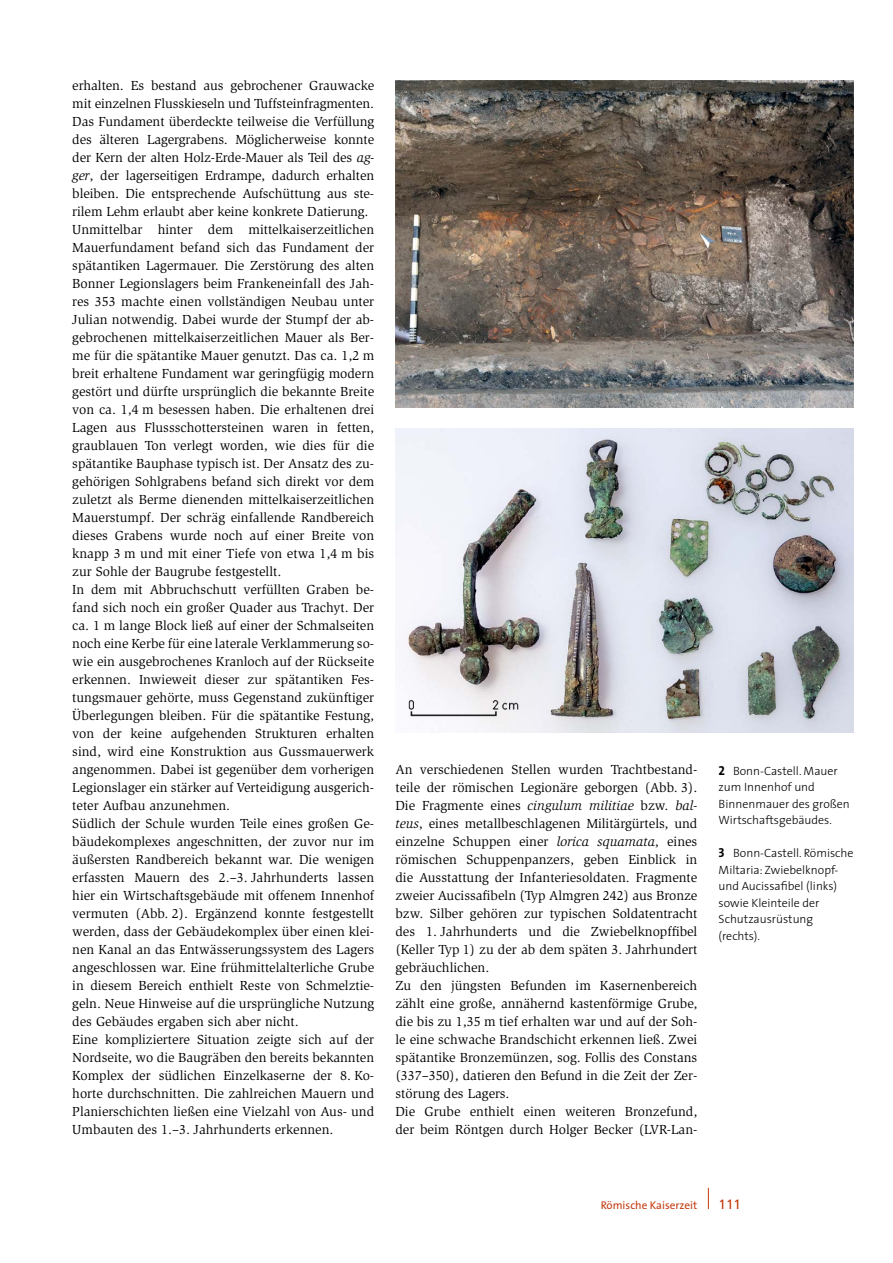
<style>
.page{position:relative;width:893px;height:1263px;background:#fff}
.page>*{position:absolute;margin:0;border:0;box-sizing:border-box;transform-origin:0 0}
.FLIESS_SLIMBACH_9_PT{font:13.5px/18px "Slimbach";color:#000;text-align:justify}
.t1{font:13.5px "Frutiger CE";color:#c33c11}
.BILDUNTERSCHRIFT{font:300 12px/16.5px "The Sans";color:#000}
.t2{font:11.25px "The Sans";color:#c33c11}
.s1{font-style:italic}
.s2{font-family:"The Sans Bold Caps";font-weight:400;font-size:13.05px}
</style>
<div class="page">
<svg style="left:708px;top:1188px;width:1px;height:21px"></svg>
<img style="left:395px;top:80px;width:458px;height:327px">
<img style="left:395px;top:428px;width:459px;height:304px">
<p class="FLIESS_SLIMBACH_9_PT" style="left:72px;top:77px;width:303px">erhalten. Es bestand aus gebrochener Grauwacke mit einzelnen Flusskieseln und Tuffsteinfragmenten.<br>Das Fundament überdeckte teilweise die Verfüllung des älteren Lagergrabens. Möglicherweise konnte der Kern der alten Holz-Erde-Mauer als Teil des <span class="s1">ag&shy;ger</span>, der lagerseitigen Erdrampe, dadurch erhalten bleiben. Die entsprechende Aufschüttung aus ste&shy;rilem Lehm erlaubt aber keine konkrete Datierung.</p>
<p class="FLIESS_SLIMBACH_9_PT" style="left:72px;top:221px;width:303px">Unmittelbar hinter dem mittelkaiserzeitlichen Mauerfundament befand sich das Fundament der spätantiken Lagermauer. Die Zerstörung des alten Bonner Legionslagers beim Frankeneinfall des Jah&shy;res 353 machte einen vollständigen Neubau unter Julian notwendig. Dabei wurde der Stumpf der ab&shy;gebrochenen mittelkaiserzeitlichen Mauer als Ber&shy;me für die spätantike Mauer genutzt. Das ca. 1,2 m breit erhaltene Fundament war geringfügig modern gestört und dürfte ursprünglich die bekannte Breite von ca. 1,4 m besessen haben. Die erhaltenen drei Lagen aus Flussschottersteinen waren in fetten, graublauen Ton verlegt worden, wie dies für die spätantike Bauphase typisch ist. Der Ansatz des zu&shy;gehörigen Sohlgrabens befand sich direkt vor dem zuletzt als Berme dienenden mittelkaiserzeitlichen Mauerstumpf. Der schräg einfallende Randbereich dieses Grabens wurde noch auf einer Breite von knapp 3 m und mit einer Tiefe von etwa 1,4 m bis zur Sohle der Baugrube festgestellt.</p>
<p class="FLIESS_SLIMBACH_9_PT" style="left:72px;top:581px;width:303px">In dem mit Abbruchschutt verfüllten Graben be&shy;fand sich noch ein großer Quader aus Trachyt. Der ca. 1 m lange Block ließ auf einer der Schmalseiten noch eine Kerbe für eine laterale Verklammerung so&shy;wie ein ausgebrochenes Kranloch auf der Rückseite erkennen. Inwieweit dieser zur spätantiken Fes&shy;tungsmauer gehörte, muss Gegenstand zukünftiger Überlegungen bleiben. Für die spätantike Festung, von der keine aufgehenden Strukturen erhalten sind, wird eine Konstruktion aus Gussmauerwerk angenommen. Dabei ist gegenüber dem vorherigen Legionslager ein stärker auf Verteidigung ausgerich&shy;teter Aufbau anzunehmen.</p>
<p class="FLIESS_SLIMBACH_9_PT" style="left:72px;top:815px;width:303px">Südlich der Schule wurden Teile eines großen Ge&shy;bäudekomplexes angeschnitten, der zuvor nur im äußersten Randbereich bekannt war. Die wenigen erfassten Mauern des 2.–3. Jahrhunderts lassen hier ein Wirtschaftsgebäude mit offenem Innenhof vermuten (Abb. 2). Ergänzend konnte festgestellt werden, dass der Gebäudekomplex über einen klei&shy;nen Kanal an das Entwässerungssystem des Lagers angeschlossen war. Eine frühmittelalterliche Grube in diesem Bereich enthielt Reste von Schmelztie&shy;geln. Neue Hinweise auf die ursprüngliche Nutzung des Gebäudes ergaben sich aber nicht.</p>
<p class="FLIESS_SLIMBACH_9_PT" style="left:72px;top:1031px;width:303px">Eine kompliziertere Situation zeigte sich auf der Nordseite, wo die Baugräben den bereits bekannten Komplex der südlichen Einzelkaserne der 8. Ko&shy;horte durchschnitten. Die zahlreichen Mauern und Planierschichten ließen eine Vielzahl von Aus- und Umbauten des 1.–3. Jahrhunderts erkennen.</p>
<p class="FLIESS_SLIMBACH_9_PT" style="left:395px;top:761px;width:303px">An verschiedenen Stellen wurden Trachtbestand&shy;teile der römischen Legionäre geborgen (Abb. 3).<br>Die Fragmente eines <span class="s1">cingulum militiae</span> bzw. <span class="s1">bal&shy;teus</span>, eines metallbeschlagenen Militärgürtels, und einzelne Schuppen einer <span class="s1">lorica squamata</span>, eines römischen Schuppenpanzers, geben Einblick in die Ausstattung der Infanteriesoldaten. Fragmente zweier Aucissafibeln (Typ Almgren 242) aus Bronze bzw. Silber gehören zur typischen Soldatentracht des 1. Jahrhunderts und die Zwiebelknopffibel (Keller Typ 1) zu der ab dem späten 3. Jahrhundert gebräuchlichen.</p>
<p class="FLIESS_SLIMBACH_9_PT" style="left:395px;top:977px;width:303px">Zu den jüngsten Befunden im Kasernenbereich zählt eine große, annähernd kastenförmige Grube, die bis zu 1,35 m tief erhalten war und auf der Soh&shy;le eine schwache Brandschicht erkennen ließ. Zwei spätantike Bronzemünzen, sog. Follis des Constans (337–350), datieren den Befund in die Zeit der Zer&shy;störung des Lagers.</p>
<p class="FLIESS_SLIMBACH_9_PT" style="left:395px;top:1103px;width:303px">Die Grube enthielt einen weiteren Bronzefund, der beim Röntgen durch Holger Becker (LVR-Lan-</p>
<p class="BILDUNTERSCHRIFT" style="left:719px;top:762px;width:133px"><span class="s2">2</span> Bonn-Castell. Mauer zum Innenhof und<br>Binnenmauer des großen<br>Wirtschaftsgebäudes.</p>
<p class="BILDUNTERSCHRIFT" style="left:719px;top:844px;width:136px"><span class="s2">3</span> Bonn-Castell. Römische<br>Miltaria: Zwiebelknopf&shy;und Aucissafibel (links) sowie Kleinteile der<br>Schutzausrüstung (rechts).</p>
<p class="t2" style="left:601px;top:1196px;width:98px">Römische Kaiserzeit</p>
<p class="t1" style="left:719px;top:1196px;width:24px">111</p>
</div>
